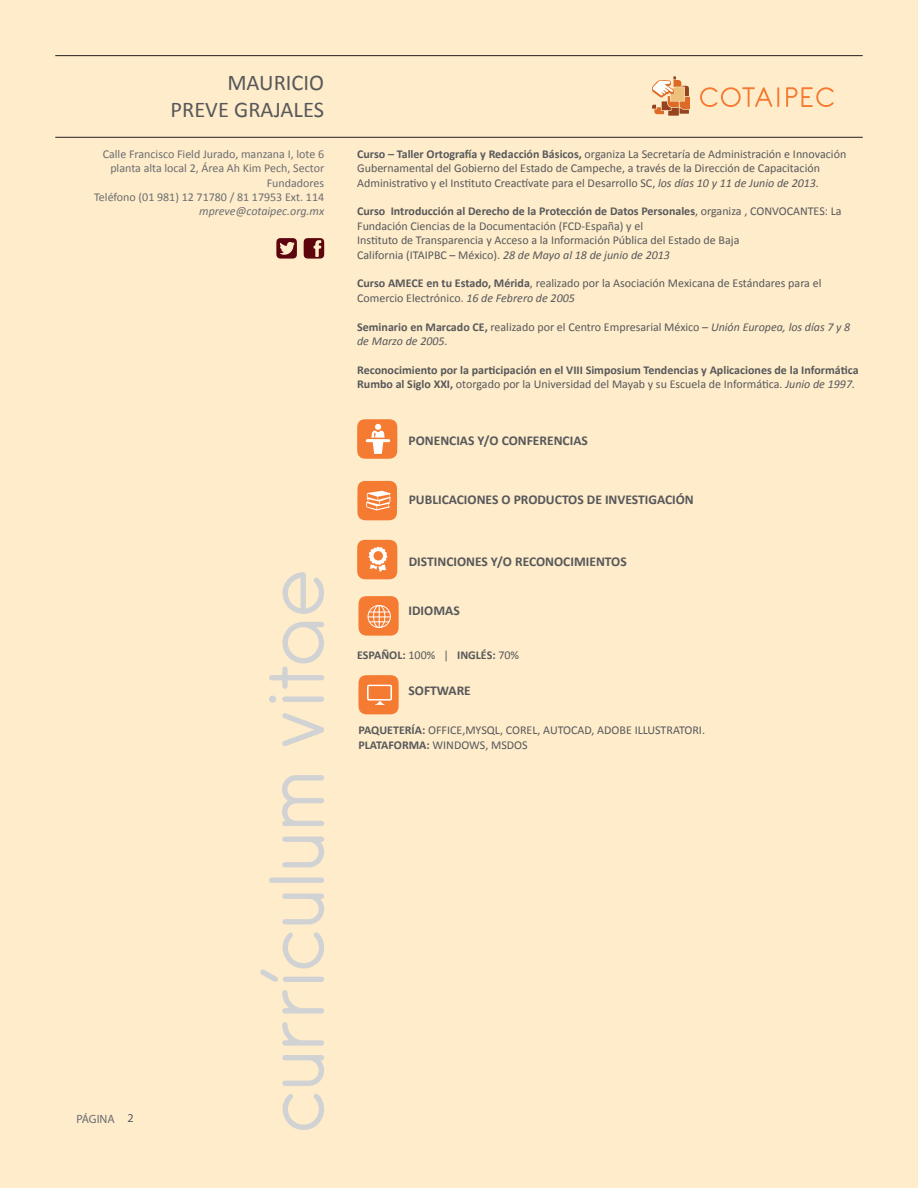
<style>
.page{position:relative;width:918px;height:1188px;background:#feeccb}
.page>*{position:absolute;margin:0;border:0;box-sizing:border-box;transform-origin:0 0}
.t1{font:22.5px/27px "Calibri";color:#57585a;text-align:right}
.t2{font:700 13.5px "Calibri";color:#57585a}
.t3{font:12px/14.4px "Calibri";color:#57585a}
.t4{font:700 12px/14.4px "Calibri";color:#57585a}
.t5{font:12px/14.4px "Calibri";color:#6c6d70;text-align:right}
.t6{font:italic 12px "Calibri";color:#6c6d70}
.t7{font:12px "Myriad Pro";color:#6c6d70}
.s1{font-weight:700}
.s2{font-style:italic}
.s3{font-weight:400}
.s4{font-weight:400;font-style:italic}
.s5{color:#57585a}
</style>
<div class="page">
<hr style="left:55px;top:55px;width:808px;height:1px;background:#231f20">
<hr style="left:55px;top:137px;width:808px;height:1px;background:#231f20">
<svg style="left:304px;top:238px;width:20px;height:21px"></svg>
<svg style="left:276px;top:238px;width:21px;height:21px"></svg>
<svg style="left:700px;top:87px;width:79px;height:20px"></svg>
<svg style="left:786px;top:87px;width:48px;height:20px"></svg>
<svg style="left:652px;top:76px;width:38px;height:40px"></svg>
<svg style="left:283px;top:1094px;width:41px;height:36px"></svg>
<svg style="left:282px;top:1055px;width:42px;height:31px"></svg>
<svg style="left:282px;top:1022px;width:42px;height:24px"></svg>
<svg style="left:282px;top:990px;width:42px;height:24px"></svg>
<svg style="left:260px;top:932px;width:64px;height:50px"></svg>
<svg style="left:282px;top:894px;width:42px;height:30px"></svg>
<svg style="left:269px;top:878px;width:55px;height:5px"></svg>
<svg style="left:282px;top:837px;width:42px;height:30px"></svg>
<svg style="left:282px;top:775px;width:42px;height:51px"></svg>
<svg style="left:282px;top:713px;width:42px;height:33px"></svg>
<svg style="left:269px;top:696px;width:55px;height:7px"></svg>
<svg style="left:269px;top:622px;width:55px;height:67px"></svg>
<svg style="left:282px;top:572px;width:42px;height:42px"></svg>
<svg style="left:357px;top:419px;width:40px;height:40px;background:#f6975c"></svg>
<svg style="left:357px;top:540px;width:40px;height:39px;background:#f59254"></svg>
<svg style="left:357px;top:481px;width:40px;height:39px;background:#f59051"></svg>
<svg style="left:358px;top:675px;width:41px;height:39px;background:#f58b49"></svg>
<svg style="left:358px;top:596px;width:41px;height:40px;background:#f59051"></svg>
<h1 class="t1" style="left:170px;top:69px;width:155px">MAURICIO<br>PREVE GRAJALES</h1>
<p class="t5" style="left:94px;top:147px;width:232px">Calle Francisco Field Jurado, manzana I, lote 6 planta alta local 2, Área Ah Kim Pech, Sector Fundadores<br>Teléfono (01 981) 12 71780 / 81 17953 Ext. 114</p>
<p class="t6" style="left:199px;top:203px;width:126px">mpreve@cotaipec.org.mx</p>
<p class="t3" style="left:357px;top:147px;width:491px"><span class="s1">Curso – Taller Ortografía y Redacción Básicos,</span> organiza La Secretaría de Administración e Innovación<br>Gubernamental del Gobierno del Estado de Campeche, a través de la Dirección de Capacitación<br>Administrativo y el Instituto Creactívate para el Desarrollo SC, <span class="s2">los días 10 y 11 de Junio de 2013.</span></p>
<p class="t3" style="left:357px;top:204px;width:486px"><span class="s1">Curso Introducción al Derecho de la Protección de Datos Personales</span>, organiza , CONVOCANTES: La<br>Fundación Ciencias de la Documentación (FCD-España) y el</p>
<p class="t3" style="left:357px;top:233px;width:384px">Instituto de Transparencia y Acceso a la Información Pública del Estado de Baja</p>
<p class="t3" style="left:357px;top:247px;width:314px">California (ITAIPBC – México). <span class="s2">28 de Mayo al 18 de junio de 2013</span></p>
<p class="t3" style="left:357px;top:276px;width:466px"><span class="s1">Curso AMECE en tu Estado, Mérida</span>, realizado por la Asociación Mexicana de Estándares para el<br>Comercio Electrónico. <span class="s2">16 de Febrero de 2005</span></p>
<p class="t3" style="left:357px;top:319px;width:495px"><span class="s1">Seminario en Marcado CE,</span> realizado por el Centro Empresarial México – <span class="s2">Unión Europea, los días 7 y 8 de Marzo de 2005.</span></p>
<p class="t4" style="left:357px;top:363px;width:503px">Reconocimiento por la participación en el VIII Simposium Tendencias y Aplicaciones de la Informática<br>Rumbo al Siglo XXI, <span class="s3">otorgado por la Universidad del Mayab y su Escuela de Informática.</span> <span class="s4">Junio de 1997.</span></p>
<p class="t2" style="left:409px;top:432px;width:181px">PONENCIAS Y/O CONFERENCIAS</p>
<p class="t2" style="left:409px;top:491px;width:287px">PUBLICACIONES O PRODUCTOS DE INVESTIGACIÓN</p>
<p class="t2" style="left:409px;top:553px;width:219px">DISTINCIONES Y/O RECONOCIMIENTOS</p>
<p class="t2" style="left:409px;top:602px;width:53px">IDIOMAS</p>
<p class="t4" style="left:357px;top:647px;width:163px">ESPAÑOL: <span class="s3">100% |</span> INGLÉS: <span class="s3">70%</span></p>
<p class="t2" style="left:409px;top:682px;width:64px">SOFTWARE</p>
<p class="t3" style="left:358px;top:723px;width:348px"><span class="s1">PAQUETERÍA:</span> OFFICE,MYSQL, COREL, AUTOCAD, ADOBE ILLUSTRATORI.</p>
<p class="t3" style="left:358px;top:738px;width:171px"><span class="s1">PLATAFORMA:</span> WINDOWS, MSDOS</p>
<p class="t7" style="left:76px;top:1112px;width:59px">PÁGINA <span class="s5">2</span></p>
</div>
